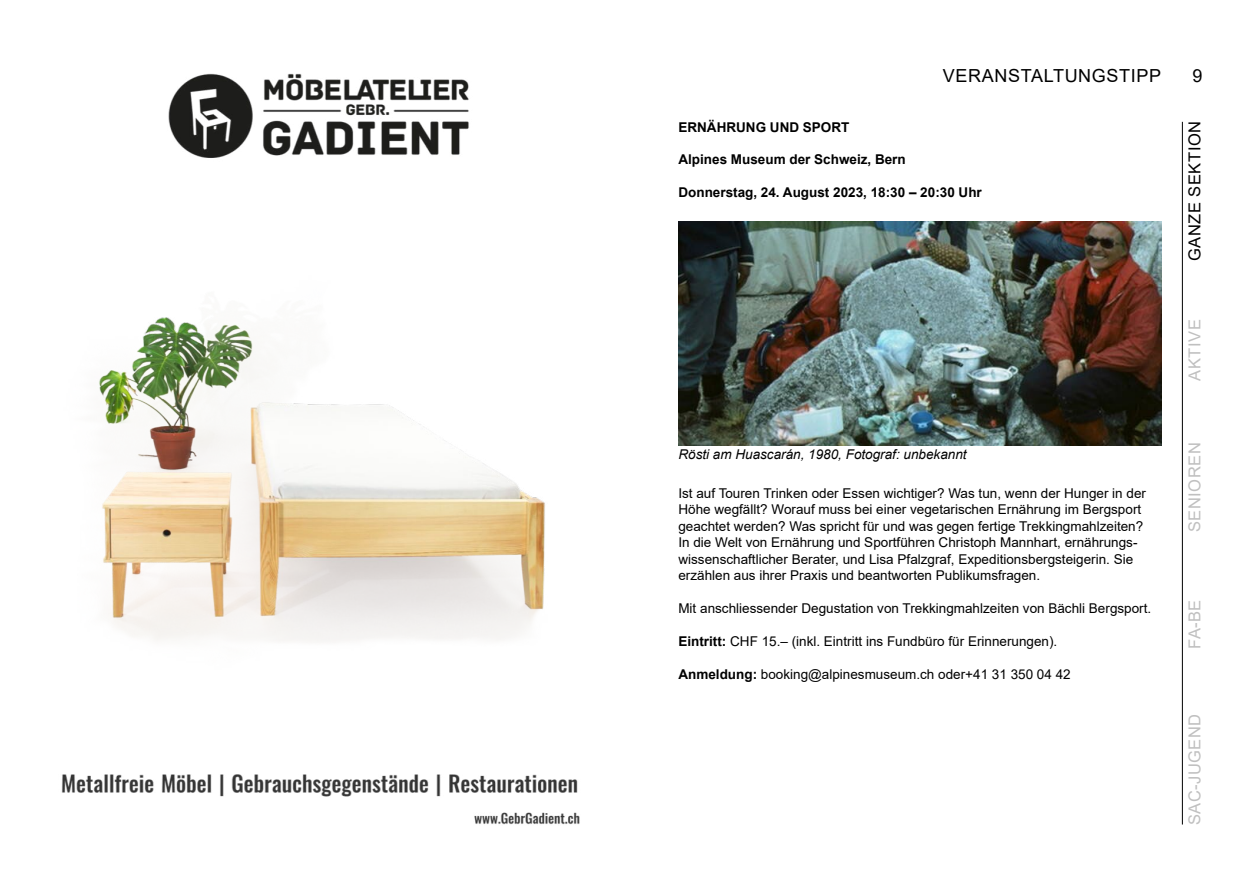
<style>
.page{position:relative;width:1259px;height:893px;background:#fff}
.page>*{position:absolute;margin:0;border:0;box-sizing:border-box;transform-origin:0 0}
.t1{font:18px "Arial";letter-spacing:.035em;color:#000}
.t2{font:16.5px "Arial";letter-spacing:.03em;color:#c0c0c0}
.t3{font:16.5px "Arial";letter-spacing:.035em;color:#000}
.t4{font:13.5px/16.5px "Arial";color:#000}
.t5{font:700 13.5px "Arial";color:#000}
.t6{font:italic 13.5px "Arial";color:#000}
.s1{font-weight:700}
</style>
<div class="page">
<hr style="left:1182px;top:122px;width:1px;height:702px;background:#000">
<img style="left:61px;top:73px;width:519px;height:752px">
<img style="left:678px;top:221px;width:483px;height:224px">
<h1 class="t1" style="left:943px;top:64px;width:220px">VERANSTALTUNGSTIPP</h1>
<h1 class="t1" style="left:1192px;top:64px;width:12px">9</h1>
<p class="t5" style="left:678px;top:117px;width:172px">ERNÄHRUNG UND SPORT</p>
<p class="t5" style="left:678px;top:150px;width:229px">Alpines Museum der Schweiz, Bern</p>
<p class="t5" style="left:678px;top:183px;width:305px">Donnerstag, 24. August 2023, 18:30 – 20:30 Uhr</p>
<p class="t6" style="left:678px;top:446px;width:290px">Rösti am Huascarán, 1980, Fotograf: unbekannt</p>
<p class="t4" style="left:678px;top:484px;width:469px">Ist auf Touren Trinken oder Essen wichtiger? Was tun, wenn der Hunger in der Höhe wegfällt? Worauf muss bei einer vegetarischen Ernährung im Bergsport geachtet werden? Was spricht für und was gegen fertige Trekkingmahlzeiten?<br>In die Welt von Ernährung und Sportführen Christoph Mannhart, ernährungs&shy;wissenschaftlicher Berater, und Lisa Pfalzgraf, Expeditionsbergsteigerin. Sie erzählen aus ihrer Praxis und beantworten Publikumsfragen.</p>
<p class="t4" style="left:678px;top:600px;width:474px">Mit anschliessender Degustation von Trekkingmahlzeiten von Bächli Bergsport.</p>
<p class="t4" style="left:678px;top:633px;width:380px"><span class="s1">Eintritt:</span> CHF 15.– (inkl. Eintritt ins Fundbüro für Erinnerungen).</p>
<p class="t4" style="left:678px;top:666px;width:394px"><span class="s1">Anmeldung:</span> booking@alpinesmuseum.ch oder+41 31 350 04 42</p>
<p class="t3" style="left:1183px;top:261px;width:142px;rotate:-90deg">GANZE SEKTION</p>
<p class="t2" style="left:1183px;top:381px;width:63px;rotate:-90deg">AKTIVE</p>
<p class="t2" style="left:1183px;top:532px;width:91px;rotate:-90deg">SENIOREN</p>
<p class="t2" style="left:1183px;top:649px;width:51px;rotate:-90deg">FA-BE</p>
<p class="t2" style="left:1183px;top:825px;width:113px;rotate:-90deg">SAC-JUGEND</p>
</div>
